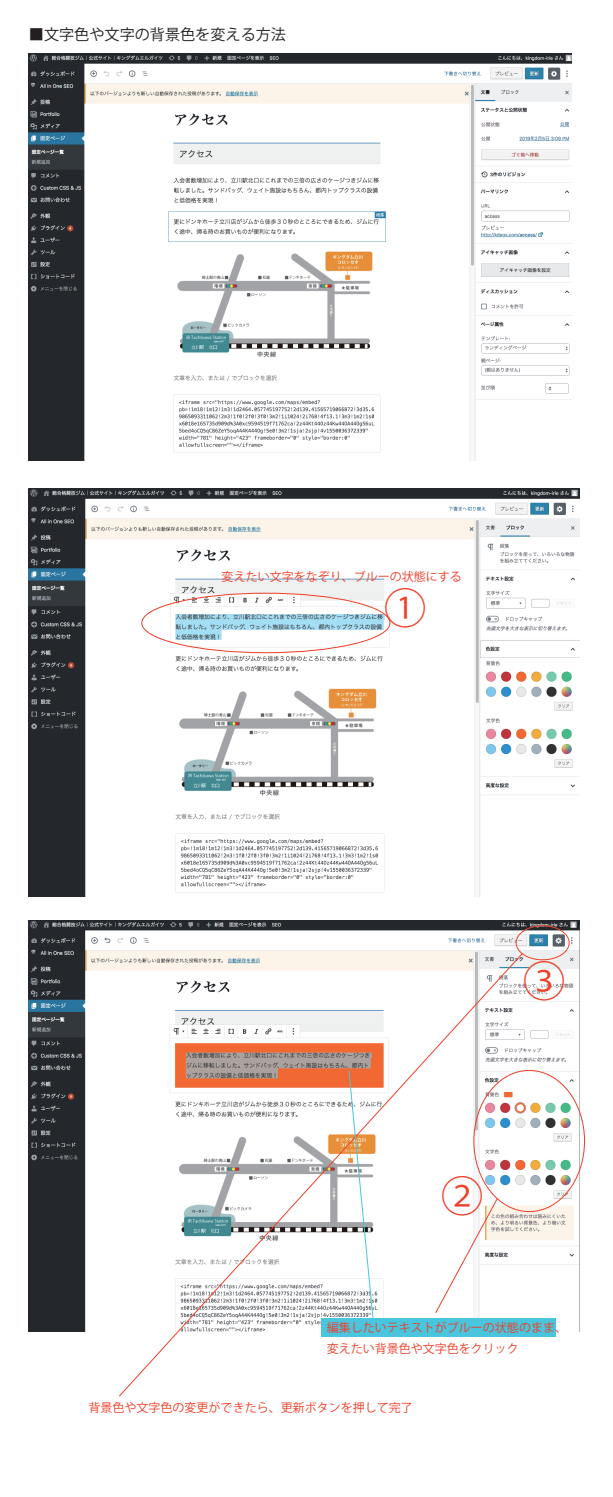
<style>
.page{position:relative;width:613px;height:1497px;background:#fff}
.page>*{position:absolute;margin:0;border:0;box-sizing:border-box;transform-origin:0 0}
.t1{font:42.7px "Koz Go Pr 6 N";color:#ef412a}
.t2{font:15.1px "Koz Go Pr 6 N";color:#231f20}
.t3{font:12px/21px "Koz Go Pr 6 N";color:#ef3d27}
</style>
<div class="page">
<img style="left:29px;top:53px;width:542px;height:408px">
<img style="left:29px;top:488px;width:550px;height:409px">
<img style="left:29px;top:920px;width:550px;height:411px">
<div style="left:321px;top:1317px;width:234px;height:19px;background:#49c5dd"></div>
<div style="left:515px;top:925px;width:54px;height:35px;border:1px solid #ef412a;border-radius:50%"></div>
<svg style="left:118px;top:951px;width:406px;height:446px"></svg>
<svg style="left:347px;top:1069px;width:27px;height:249px"></svg>
<p class="t2" style="left:29px;top:26px;width:258px">■文字色や文字の背景色を変える方法</p>
<p class="t3" style="left:221px;top:566px;width:241px">変えたい文字をなぞり、ブルーの状態にする</p>
<h1 class="t1" style="left:383px;top:584px;width:44px">①</h1>
<h1 class="t1" style="left:522px;top:957px;width:44px">③</h1>
<h1 class="t1" style="left:440px;top:1171px;width:44px">②</h1>
<p class="t3" style="left:326px;top:1317px;width:241px">編集したいテキストがブルーの状態のまま、変えたい背景色や文字色をクリック</p>
<p class="t3" style="left:88px;top:1397px;width:325px">背景色や文字色の変更ができたら、更新ボタンを押して完了</p>
</div>
